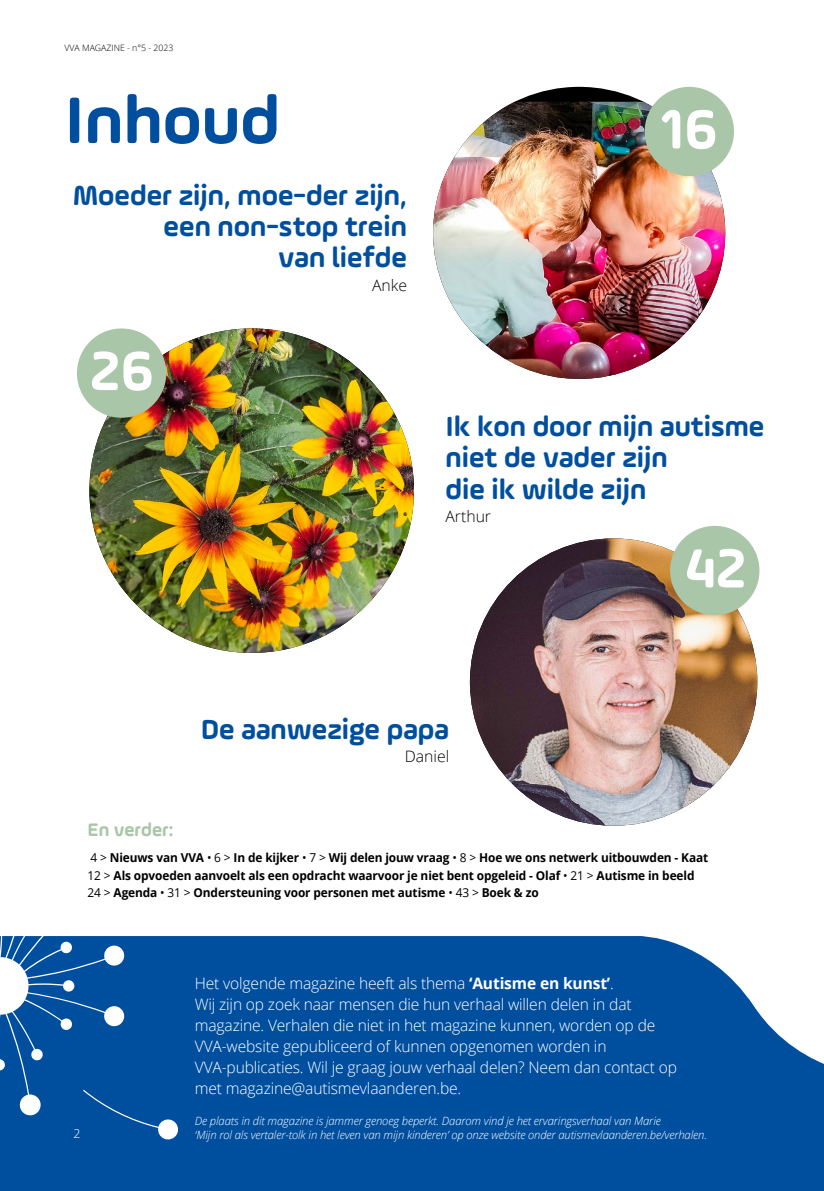
<style>
.page{position:relative;width:824px;height:1191px;background:#fff}
.page>*{position:absolute;margin:0;border:0;box-sizing:border-box;transform-origin:0 0}
.tekst_klein{font:700 70px "Ample Soft Pro";color:#004f9f}
.t1{font:700 58.62px "Ample Soft Pro";color:#fff}
.tussentitel{font:700 29.4px "Ample Soft Pro";color:#004f9f}
.t2{font:700 19.25px "Ample Soft Pro";color:#a9c6a9}
.t3{font:300 15.75px/21px "Open Sans";letter-spacing:-.01em;color:#fff}
.t4{font:300 15.75px "Open Sans";color:#000}
.t5{font:700 12.25px/17.5px "Open Sans";letter-spacing:-.01em;color:#000}
.t6{font:300 12.25px "Open Sans";color:#fff}
.t7{font:italic 300 11.38px/13.7px "Open Sans";letter-spacing:-.01em;color:#fff}
.t8{font:300 8.75px "Open Sans";color:#000}
.s1{font-weight:400}
.s2{font-weight:700}
</style>
<div class="page">
<hr style="left:823px;top:89px;width:1px;height:1102px;background:#eff4ef">
<svg style="left:823px;top:89px;width:1px;height:97px"></svg>
<img style="left:433px;top:102px;width:292px;height:277px">
<img style="left:89px;top:328px;width:325px;height:325px;border-radius:162px">
<img style="left:470px;top:538px;width:287px;height:287px;border-radius:144px">
<div style="left:644px;top:87px;width:90px;height:89px;background:#a9c6a9;border-radius:50%"></div>
<div style="left:77px;top:328px;width:89px;height:90px;background:#a9c6a9;border-radius:50%"></div>
<div style="left:670px;top:526px;width:89px;height:89px;background:#a9c6a9;border-radius:50%"></div>
<div style="left:0;top:936px;width:823px;height:255px;background:#004f9f"></div>
<svg style="left:0;top:936px;width:178px;height:203px;background:#1a61a9"></svg>
<div style="left:64px;top:1121px;width:25px;height:25px;background:#004f9f;border-radius:50%"></div>
<p class="t8" style="left:64px;top:42px;width:111px">VVA MAGAZINE - n°5 - 2023</p>
<p class="tekst_klein" style="left:64px;top:72px;width:217px">Inhoud</p>
<p class="tussentitel" style="left:73px;top:175px;width:335px">Moeder zijn, moe-der zijn,</p>
<p class="tussentitel" style="left:164px;top:206px;width:245px">een non-stop trein</p>
<p class="tussentitel" style="left:278px;top:237px;width:130px">van liefde</p>
<p class="t4" style="left:372px;top:274px;width:37px">Anke</p>
<h2 class="t1" style="left:89px;top:331px;width:66px">26</h2>
<h2 class="t1" style="left:660px;top:89px;width:58px">16</h2>
<p class="tussentitel" style="left:445px;top:406px;width:320px">Ik kon door mijn autisme</p>
<p class="tussentitel" style="left:445px;top:437px;width:224px">niet de vader zijn</p>
<p class="tussentitel" style="left:445px;top:469px;width:202px">die ik wilde zijn</p>
<p class="t4" style="left:445px;top:505px;width:47px">Arthur</p>
<h2 class="t1" style="left:683px;top:528px;width:65px">42</h2>
<p class="tussentitel" style="left:201px;top:709px;width:250px">De aanwezige papa</p>
<p class="t4" style="left:404px;top:746px;width:46px">Daniel</p>
<p class="t2" style="left:88px;top:817px;width:87px">En verder:</p>
<p class="t5" style="left:88px;top:849px;width:622px"><span class="s1">4 &gt;</span> Nieuws van VVA <span class="s1">• 6 &gt;</span> In de kijker <span class="s1">• 7 &gt;</span> Wij delen jouw vraag <span class="s1">• 8 &gt;</span> Hoe we ons netwerk uitbouwden - Kaat<br><span class="s1">12 &gt;</span> Als opvoeden aanvoelt als een opdracht waarvoor je niet bent opgeleid - Olaf <span class="s1">• 21 &gt;</span> Autisme in beeld<br><span class="s1">24 &gt;</span> Agenda <span class="s1">• 31 &gt;</span> Ondersteuning voor personen met autisme <span class="s1">• 43 &gt;</span> Boek &amp; zo</p>
<p class="t6" style="left:73px;top:1125px;width:8px">2</p>
<p class="t3" style="left:195px;top:972px;width:484px">Het volgende magazine heeft als thema <span class="s2">‘Autisme en kunst’</span>.<br>Wij zijn op zoek naar mensen die hun verhaal willen delen in dat magazine. Verhalen die niet in het magazine kunnen, worden op de VVA-website gepubliceerd of kunnen opgenomen worden in VVA-publicaties. Wil je graag jouw verhaal delen? Neem dan contact op met magazine@autismevlaanderen.be.</p>
<p class="t7" style="left:195px;top:1114px;width:513px">De plaats in dit magazine is jammer genoeg beperkt. Daarom vind je het ervaringsverhaal van Marie<br>‘Mijn rol als vertaler-tolk in het leven van mijn kinderen’ op onze website onder autismevlaanderen.be/verhalen.</p>
</div>
